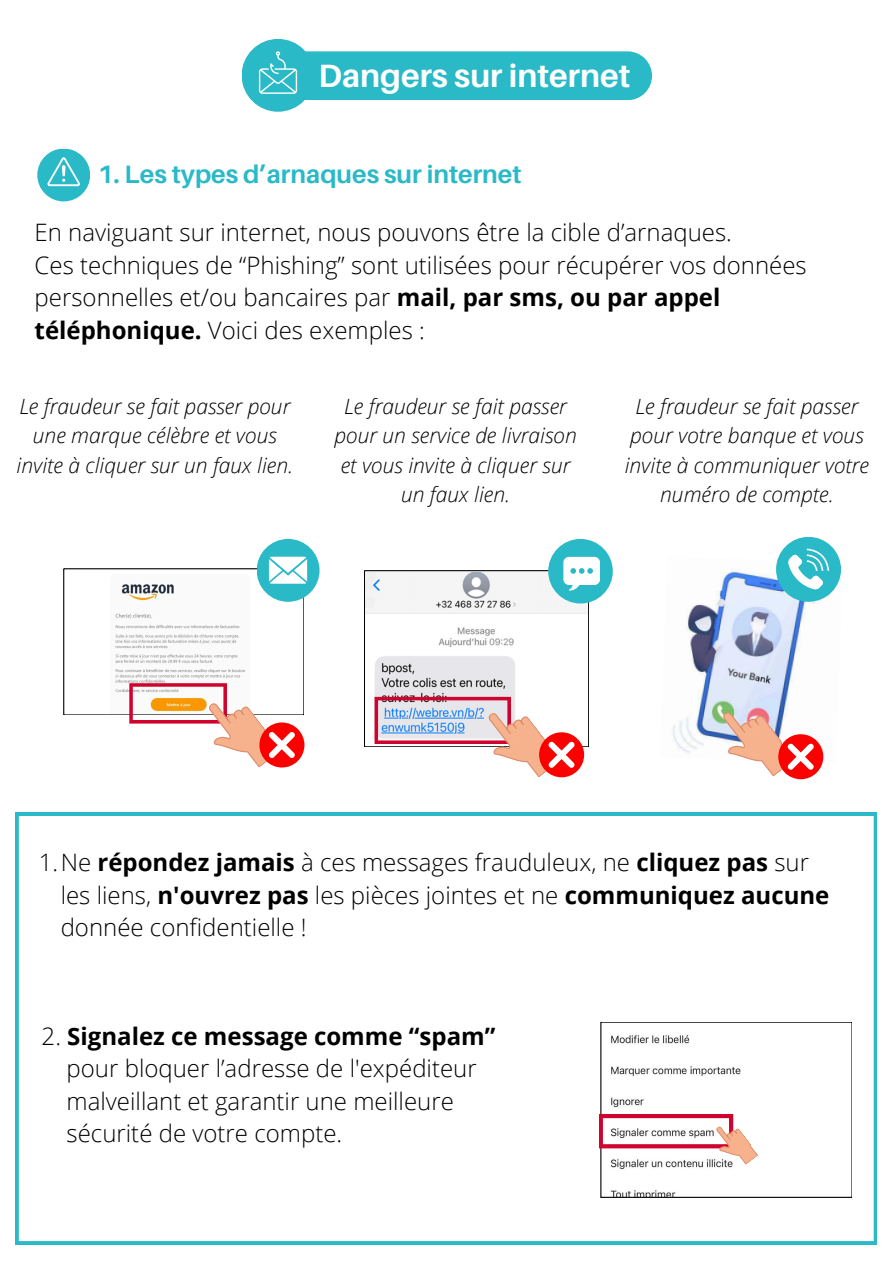
<style>
.page{position:relative;width:894px;height:1264px;background:#fff}
.page>*{position:absolute;margin:0;border:0;box-sizing:border-box;transform-origin:0 0}
.t1{font:700 32.25px "Aileron";color:#fff}
.t2{font:700 25.2px "Aileron";color:#2ab9c7}
.t3{font:300 24px/32.7px "Open Sans";color:#000}
.t4{font:italic 300 21px/29.2px "Open Sans";color:#000;text-align:center}
.s1{font-weight:700}
</style>
<div class="page">
<div style="left:37px;top:148px;width:53px;height:53px;background:#2ab9c7;border-radius:50%"></div>
<div style="left:241px;top:39px;width:73px;height:73px;background:#2ab9c7;border-radius:50%"></div>
<div style="left:259px;top:51px;width:392px;height:49px;background:#2ab9c7"></div>
<svg style="left:47px;top:157px;width:33px;height:29px"></svg>
<div style="left:256px;top:539px;width:63px;height:63px;background:#2ab9c7;border-radius:50%"></div>
<img style="left:672px;top:556px;width:169px;height:207px">
<div style="left:775px;top:537px;width:65px;height:65px;background:#2ab9c7;border-radius:50%"></div>
<svg style="left:788px;top:548px;width:40px;height:41px"></svg>
<div style="left:778px;top:734px;width:45px;height:45px;background:#fc0000;border-radius:50%"></div>
<svg style="left:706px;top:696px;width:107px;height:84px"></svg>
<div style="left:548px;top:539px;width:64px;height:64px;background:#2ab9c7;border-radius:50%"></div>
<svg style="left:364px;top:557px;width:236px;height:221px"></svg>
<svg style="left:64px;top:556px;width:243px;height:212px"></svg>
<svg style="left:15px;top:812px;width:861px;height:432px"></svg>
<h1 class="t1" style="left:318px;top:56px;width:313px">Dangers sur internet</h1>
<p class="t2" style="left:98px;top:159px;width:425px">1. Les types d’arnaques sur internet</p>
<p class="t3" style="left:35px;top:215px;width:773px">En naviguant sur internet, nous pouvons être la cible d’arnaques.<br>Ces techniques de “Phishing” sont utilisées pour récupérer vos données personnelles et/ou bancaires par <span class="s1">mail, par sms, ou par appel téléphonique.</span> Voici des exemples :</p>
<p class="t4" style="left:17px;top:391px;width:278px">Le fraudeur se fait passer pour une marque célèbre et vous invite à cliquer sur un faux lien.</p>
<p class="t4" style="left:334px;top:391px;width:244px">Le fraudeur se fait passer pour un service de livraison et vous invite à cliquer sur un faux lien.</p>
<p class="t4" style="left:624px;top:391px;width:246px">Le fraudeur se fait passer pour votre banque et vous invite à communiquer votre numéro de compte.</p>
<h2 class="t3" style="left:61px;top:845px;width:770px;text-indent:-22px">1.Ne <span class="s1">répondez jamais</span> à ces messages frauduleux, ne <span class="s1">cliquez pas</span> sur les liens, <span class="s1">n'ouvrez pas</span> les pièces jointes et ne <span class="s1">communiquez aucune </span>donnée confidentielle !</h2>
<h3 class="t3" style="left:67px;top:1018px;width:430px;text-indent:-25px">2. <span class="s1">Signalez ce message comme “spam” </span>pour bloquer l’adresse de l'expéditeur malveillant et garantir une meilleure sécurité de votre compte.</h3>
</div>
